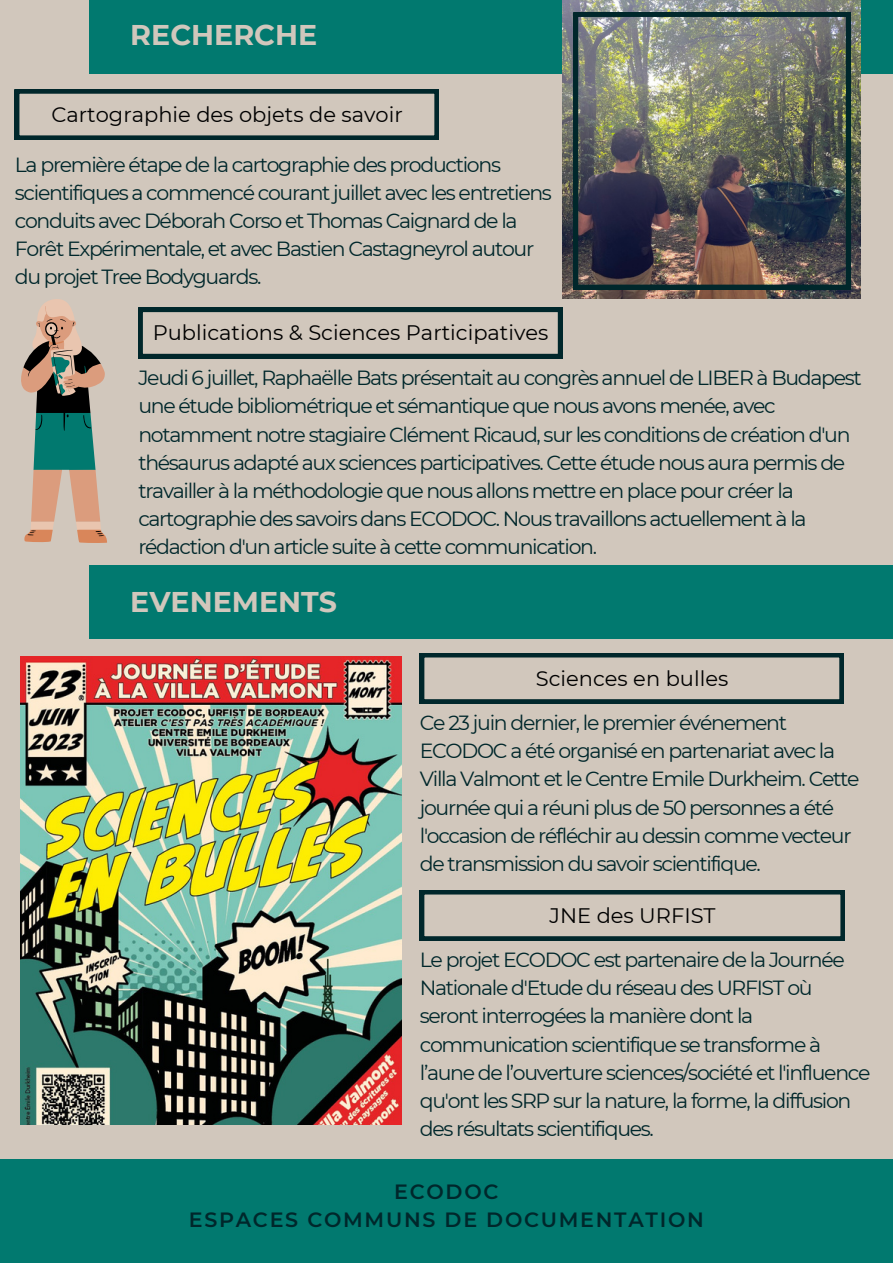
<style>
.page{position:relative;width:893px;height:1264px;background:#fff}
.page>*{position:absolute;margin:0;border:0;box-sizing:border-box;transform-origin:0 0}
.t1{font:700 28.5px "Montserrat";color:#d1c7bc}
.t2{font:21px "Montserrat";color:#000}
.t3{font:600 20.55px "Montserrat";letter-spacing:.085em;color:#00272b}
.t4{font:20.4px/28px "Montserrat";letter-spacing:-.065em;color:#00272b}
</style>
<div class="page">
<div style="left:0;top:0;width:892px;height:1262px;background:#d1c7bc"></div>
<div style="left:89px;top:565px;width:803px;height:73px;background:#01796f"></div>
<img style="left:21px;top:656px;width:380px;height:468px">
<svg style="left:420px;top:653px;width:423px;height:50px"></svg>
<svg style="left:420px;top:890px;width:424px;height:50px"></svg>
<div style="left:0;top:1159px;width:892px;height:103px;background:#01796f"></div>
<svg style="left:15px;top:89px;width:424px;height:51px"></svg>
<div style="left:89px;top:0;width:803px;height:73px;background:#01796f"></div>
<img style="left:562px;top:0;width:298px;height:298px">
<svg style="left:138px;top:308px;width:424px;height:50px"></svg>
<svg style="left:21px;top:299px;width:86px;height:244px"></svg>
<img style="left:573px;top:12px;width:277px;height:277px">
<p class="t1" style="left:130px;top:17px;width:188px">RECHERCHE</p>
<p class="t2" style="left:51px;top:101px;width:353px">Cartographie des objets de savoir</p>
<p class="t4" style="left:15px;top:150px;width:538px">La première étape de la cartographie des productions scientifiques a commencé courant juillet avec les entretiens conduits avec Déborah Corso et Thomas Caignard de la Forêt Expérimentale, et avec Bastien Castagneyrol autour du projet Tree Bodyguards.</p>
<p class="t2" style="left:153px;top:320px;width:397px">Publications &amp; Sciences Participatives</p>
<p class="t4" style="left:138px;top:364px;width:725px">Jeudi 6juillet, Raphaëlle Bats présentait au congrès annuel de LIBER à Budapest une étude bibliométrique et sémantique que nous avons menée, avec notamment notre stagiaire Clément Ricaud, sur les conditions de création d'un thésaurus adapté aux sciences participatives. Cette étude nous aura permis de travailler à la méthodologie que nous allons mettre en place pour créer la cartographie des savoirs dans ECODOC. Nous travaillons actuellement à la rédaction d'un article suite à cette communication.</p>
<p class="t1" style="left:130px;top:584px;width:208px">EVENEMENTS</p>
<p class="t2" style="left:536px;top:665px;width:194px">Sciences en bulles</p>
<p class="t4" style="left:420px;top:708px;width:441px">Ce 23juin dernier, le premier événement ECODOC a été organisé en partenariat avec la Villa Valmont et le Centre Emile Durkheim. Cette journée qui a réuni plus de 50 personnes a été l'occasion de réfléchir au dessin comme vecteur de transmission du savoir scientifique.</p>
<p class="t2" style="left:549px;top:902px;width:168px">JNE des URFIST</p>
<p class="t4" style="left:420px;top:945px;width:452px">Le projet ECODOC est partenaire de la Journée Nationale d'Etude du réseau des URFIST où seront interrogées la manière dont la communication scientifique se transforme à l’aune de l’ouverture sciences/société et l'influence qu'ont les SRP sur la nature, la forme, la diffusion des résultats scientifiques.</p>
<p class="t3" style="left:394px;top:1179px;width:106px">ECODOC</p>
<p class="t3" style="left:189px;top:1207px;width:516px">ESPACES COMMUNS DE DOCUMENTATION</p>
</div>
